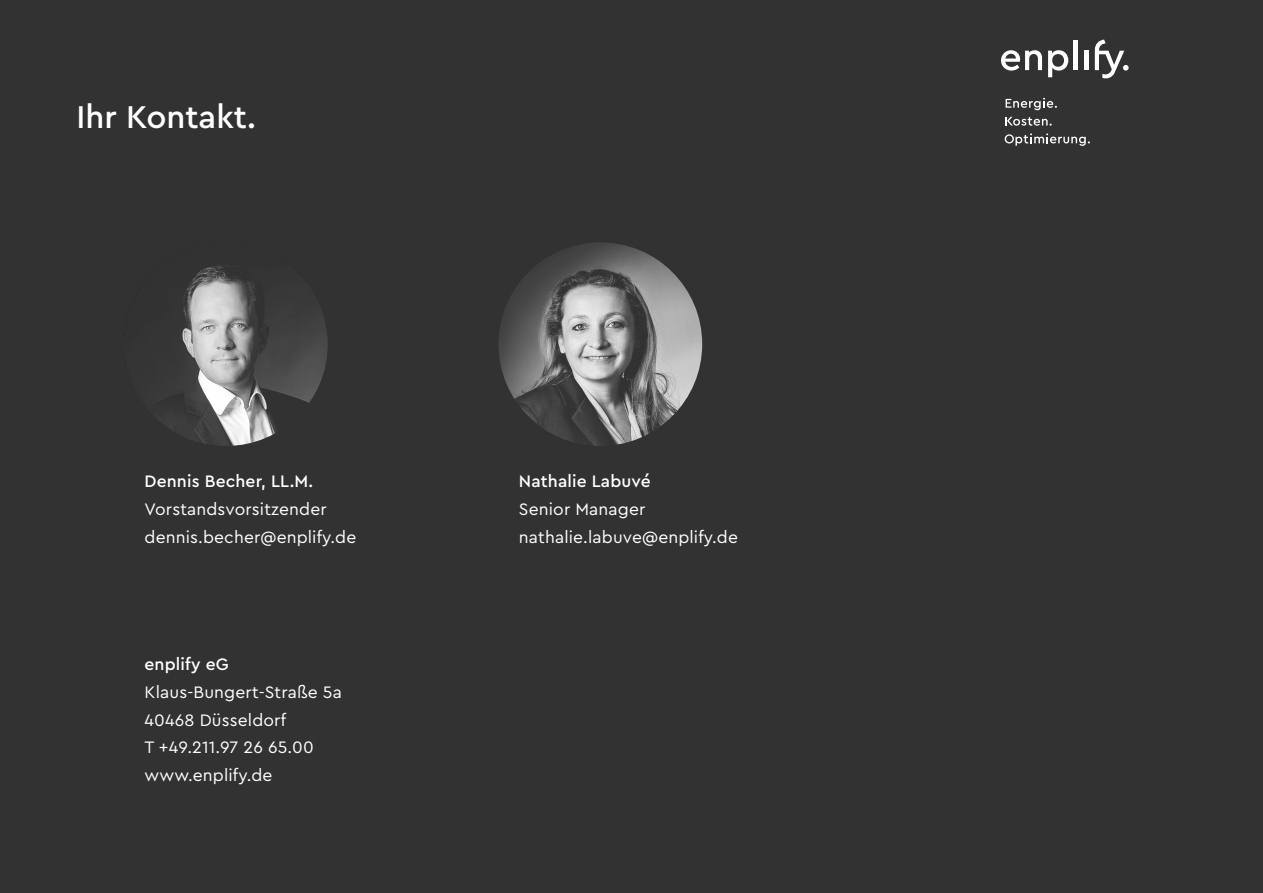
<style>
.page{position:relative;width:1263px;height:893px;background:#323232}
.page>*{position:absolute;margin:0;border:0;box-sizing:border-box;transform-origin:0 0}
.t1{font:500 33px "Cera PRO";color:#fff}
.t2{font:17.4px/27.8px "Cera PRO";letter-spacing:.01em;color:#fff}
.t3{font:500 17.4px "Cera PRO";letter-spacing:.01em;color:#fff}
</style>
<div class="page">
<svg style="left:1005px;top:98px;width:52px;height:12px"></svg>
<svg style="left:1005px;top:117px;width:47px;height:9px"></svg>
<svg style="left:1005px;top:133px;width:85px;height:13px"></svg>
<svg style="left:1001px;top:50px;width:41px;height:21px"></svg>
<svg style="left:1048px;top:50px;width:20px;height:27px"></svg>
<hr style="left:1073px;top:40px;width:4px;height:30px;background:#fff">
<hr style="left:1084px;top:51px;width:4px;height:19px;background:#fff">
<svg style="left:1095px;top:40px;width:33px;height:39px"></svg>
<img style="left:498px;top:242px;width:204px;height:204px;border-radius:102px">
<img style="left:124px;top:242px;width:204px;height:204px;border-radius:102px">
<h1 class="t1" style="left:77px;top:95px;width:181px">Ihr Kontakt.</h1>
<p class="t3" style="left:145px;top:470px;width:170px">Dennis Becher, LL.M.</p>
<p class="t2" style="left:145px;top:494px;width:213px">Vorstandsvorsitzender dennis.becher@enplify.de</p>
<p class="t3" style="left:145px;top:653px;width:86px">enplify eG</p>
<p class="t2" style="left:145px;top:677px;width:199px">Klaus-Bungert-Straße 5a<br>40468 Düsseldorf<br>T +49.211.97 26 65.00 www.enplify.de</p>
<p class="t3" style="left:519px;top:470px;width:133px">Nathalie Labuvé</p>
<p class="t2" style="left:519px;top:494px;width:220px">Senior Manager nathalie.labuve@enplify.de</p>
</div>
